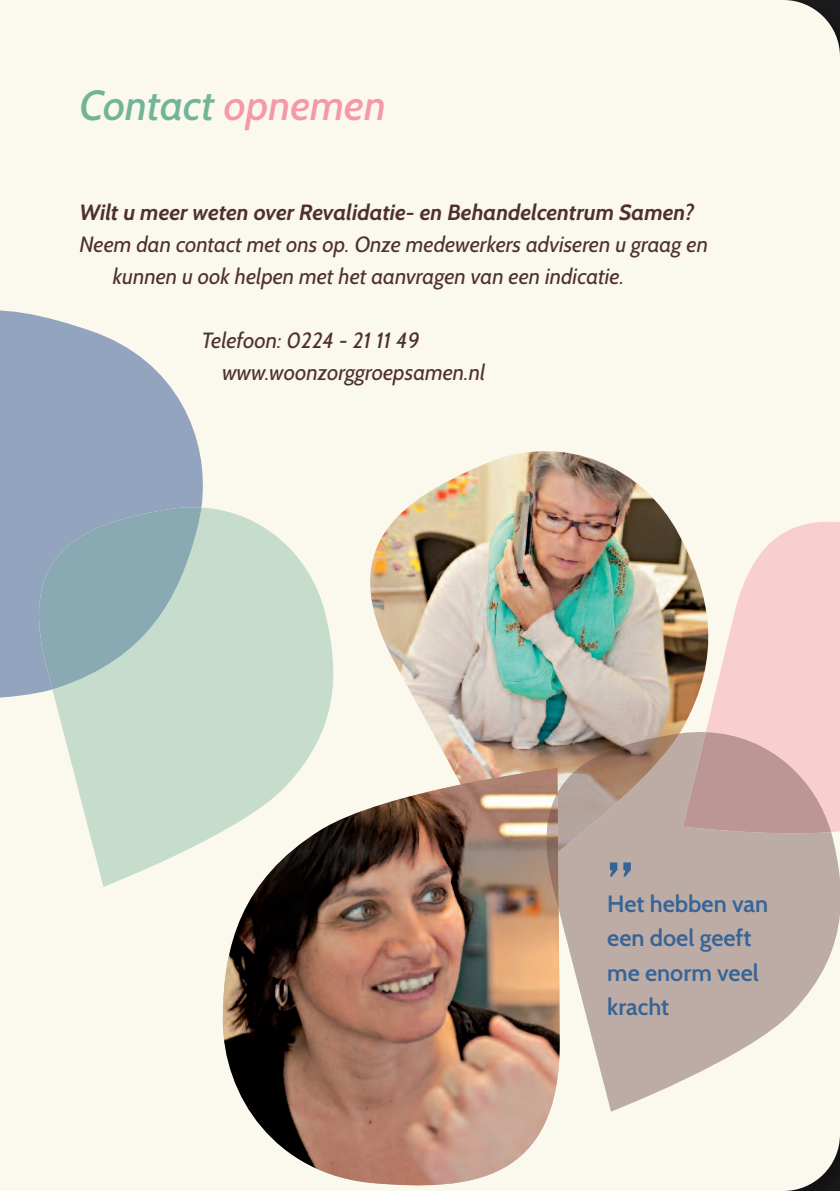
<style>
.page{position:relative;width:840px;height:1191px;background:#fff}
.page>*{position:absolute;margin:0;border:0;box-sizing:border-box;transform-origin:0 0}
.t1{font:600 64px "Cabin";color:#376497}
.t2{font:italic 500 42px "Cabin";color:#72b499}
.t3{font:600 23.4px/34px "Cabin";color:#376497}
.t4{font:italic 22px/32px "Cabin";color:#4e3030}
.t5{font:italic 700 22px "Cabin";color:#4e3030}
.s1{color:#f598a7}
</style>
<div class="page">
<div style="left:0;top:0;width:839px;height:1191px;background:#fbf8ed"></div>
<svg style="left:0;top:287px;width:210px;height:423px;background:#b0bbcc"></svg>
<svg style="left:723px;top:518px;width:116px;height:214px;background:#f9d5d2"></svg>
<div style="left:332px;top:429px;width:391px;height:339px;background:#fbf8ed"></div>
<img style="left:369px;top:451px;width:339px;height:317px">
<img style="left:223px;top:768px;width:336px;height:417px">
<svg style="left:557px;top:732px;width:282px;height:379px;background:#ccbfb7"></svg>
<svg style="left:682px;top:732px;width:148px;height:104px;background:#c9a4a3"></svg>
<img style="left:557px;top:733px;width:122px;height:118px">
<img style="left:546px;top:792px;width:12px;height:117px">
<svg style="left:52px;top:507px;width:288px;height:380px;background:#cddbcd"></svg>
<svg style="left:17px;top:507px;width:184px;height:182px;background:#98b3ba"></svg>
<h2 class="t2" style="left:79px;top:91px;width:308px">Contact <span class="s1">opnemen</span></h2>
<p class="t5" style="left:79px;top:204px;width:616px">Wilt u meer weten over Revalidatie- en Behandelcentrum Samen?</p>
<p class="t4" style="left:113px;top:231px;width:596px;text-indent:-33px">Neem dan contact met ons op. Onze medewerkers adviseren u graag en kunnen u ook helpen met het aanvragen van een indicatie.</p>
<p class="t4" style="left:222px;top:327px;width:265px;text-indent:-21px">Telefoon: 0224 - 21 11 49 www.woonzorggroepsamen.nl</p>
<h1 class="t1" style="left:607px;top:862px;width:27px">”</h1>
<p class="t3" style="left:607px;top:889px;width:162px">Het hebben van een doel geeft me enorm veel kracht</p>
</div>
